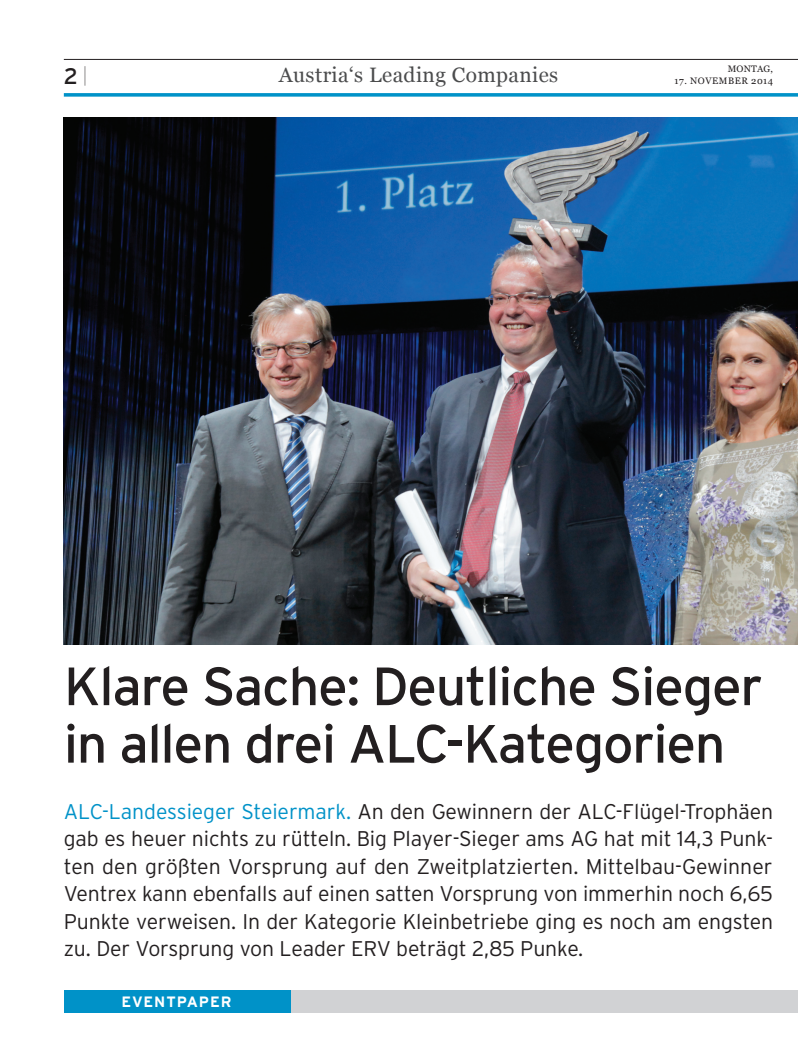
<style>
.page{position:relative;width:798px;height:1063px;background:#fff}
.page>*{position:absolute;margin:0;border:0;box-sizing:border-box;transform-origin:0 0}
.t1{font:53.75px/57.5px "Interstate";letter-spacing:-.025em;color:#231f20}
.t2{font:22.5px "Interstate";color:#231f20}
.t3{font:300 21.25px/27.5px "Interstate";letter-spacing:-.005em;color:#231f20;text-align:justify}
.t4{font:20.88px "Georgia";letter-spacing:.02em;color:#4b4c4d}
.t5{font:700 15px "Interstate";letter-spacing:.06em;color:#fff}
.t6{font:9.38px "Georgia";letter-spacing:.055em;color:#231f20}
.s1{font-weight:300;font-size:19.75px}
.s2{color:#0092c8}
</style>
<div class="page">
<hr style="left:64px;top:59px;width:733px;height:1px;background:#231f20">
<svg style="left:64px;top:93px;width:733px;height:4px;background:#1d9ece"></svg>
<img style="left:64px;top:117px;width:733px;height:527px">
<div style="left:238px;top:991px;width:559px;height:22px;background:#d1d2d4"></div>
<div style="left:64px;top:991px;width:227px;height:22px;background:#0092c8"></div>
<p class="t6" style="left:727px;top:63px;width:47px">montag,</p>
<p class="t4" style="left:278px;top:63px;width:281px">Austria‘s Leading Companies</p>
<p class="t2" style="left:64px;top:64px;width:24px">2 <span class="s1">|</span></p>
<p class="t6" style="left:674px;top:76px;width:100px">17. november 2014</p>
<h1 class="t1" style="left:64px;top:657px;width:700px">Klare Sache: Deutliche Sieger in allen drei ALC-Kategorien</h1>
<p class="t3" style="left:64px;top:797px;width:710px"><span class="s2">ALC-Landessieger Steiermark.</span> An den Gewinnern der ALC-Flügel-Trophäen gab es heuer nichts zu rütteln. Big Player-Sieger ams AG hat mit 14,3 Punk&shy;ten den größten Vorsprung auf den Zweitplatzierten. Mittelbau-Gewinner Ventrex kann ebenfalls auf einen satten Vorsprung von immerhin noch 6,65<br>Punkte verweisen. In der Kategorie Kleinbetriebe ging es noch am engsten zu. Der Vorsprung von Leader ERV beträgt 2,85 Punke.</p>
<p class="t5" style="left:121px;top:993px;width:111px">EVENTPAPER</p>
</div>
